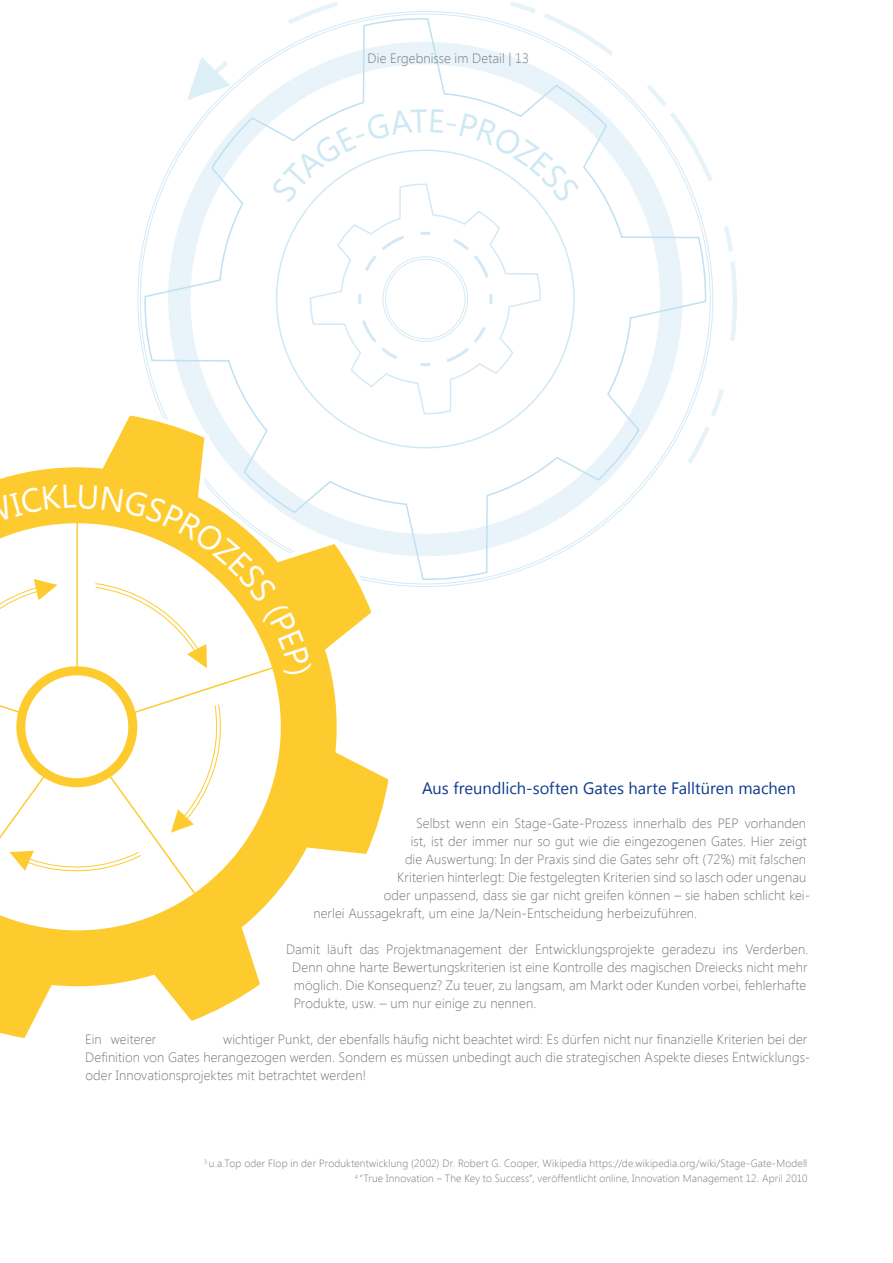
<style>
.page{position:relative;width:893px;height:1263px;background:#fff}
.page>*{position:absolute;margin:0;border:0;box-sizing:border-box;transform-origin:0 0}
.Zwischentitel{font:16.5px "Segoe UI";color:#103d8c}
.Body{font:300 13.5px/18px "Segoe UI";letter-spacing:.005em;color:#76787b}
.Kopfzeile{font:300 13.5px "Segoe UI";letter-spacing:.005em;color:#76787b}
.Quelle{font:300 10.5px "Segoe UI";letter-spacing:.015em;color:#76787b}
</style>
<div class="page">
<svg style="left:144px;top:139px;width:516px;height:442px"></svg>
<svg style="left:186px;top:1px;width:551px;height:464px"></svg>
<svg style="left:187px;top:57px;width:43px;height:43px"></svg>
<svg style="left:309px;top:203px;width:232px;height:212px"></svg>
<svg style="left:357px;top:230px;width:137px;height:138px"></svg>
<div style="left:385px;top:259px;width:80px;height:80px;border:1px solid #2491d0;border-radius:50%"></div>
<svg style="left:0;top:408px;width:396px;height:630px"></svg>
<svg style="left:0;top:508px;width:296px;height:437px;fill:#fecb2f"></svg>
<svg style="left:0;top:521px;width:274px;height:374px"></svg>
<svg style="left:271px;top:109px;width:309px;height:94px"></svg>
<svg style="left:10px;top:484px;width:302px;height:303px"></svg>
<p class="Kopfzeile" style="left:368px;top:49px;width:163px">Die Ergebnisse im Detail | 13</p>
<p class="Zwischentitel" style="left:422px;top:776px;width:375px">Aus freundlich-soften Gates harte Falltüren machen</p>
<p class="Body" style="left:416px;top:814px;width:392px">Selbst wenn ein Stage-Gate-Prozess innerhalb des PEP vorhanden</p>
<p class="Body" style="left:411px;top:832px;width:397px">ist, ist der immer nur so gut wie die eingezogenen Gates. Hier zeigt</p>
<p class="Body" style="left:405px;top:850px;width:403px">die Auswertung: In der Praxis sind die Gates sehr oft (72%) mit falschen</p>
<p class="Body" style="left:397px;top:868px;width:411px">Kriterien hinterlegt: Die festgelegten Kriterien sind so lasch oder ungenau</p>
<p class="Body" style="left:384px;top:886px;width:428px">oder unpassend, dass sie gar nicht greifen können – sie haben schlicht kei-</p>
<p class="Body" style="left:313px;top:904px;width:385px">nerlei Aussagekraft, um eine Ja/Nein-Entscheidung herbeizuführen.</p>
<p class="Body" style="left:292px;top:940px;width:518px;text-indent:-6px">Damit läuft das Projektmanagement der Entwicklungsprojekte geradezu ins Verderben.<br>Denn ohne harte Bewertungskriterien ist eine Kontrolle des magischen Dreiecks nicht mehr möglich. Die Konsequenz? Zu teuer, zu langsam, am Markt oder Kunden vorbei, fehlerhafte Produkte, usw. – um nur einige zu nennen.</p>
<p class="Body" style="left:85px;top:1030px;width:726px;text-indent:138px">wichtiger Punkt, der ebenfalls häufig nicht beachtet wird: Es dürfen nicht nur finanzielle Kriterien bei der<br>Definition von Gates herangezogen werden. Sondern es müssen unbedingt auch die strategischen Aspekte dieses Entwicklungs&shy;oder Innovationsprojektes mit betrachtet werden!</p>
<p class="Body" style="left:85px;top:1030px;width:73px">Ein weiterer</p>
<p class="Quelle" style="left:204px;top:1156px;width:605px"><sup>3</sup> u.a.Top oder Flop in der Produktentwicklung (2002) Dr. Robert G. Cooper, Wikipedia https://de.wikipedia.org/wiki/Stage-Gate-Modell</p>
<p class="Quelle" style="left:355px;top:1171px;width:454px"><sup>4</sup> “True Innovation – The Key to Success”, veröffentlicht online, Innovation Management 12. April 2010</p>
</div>
